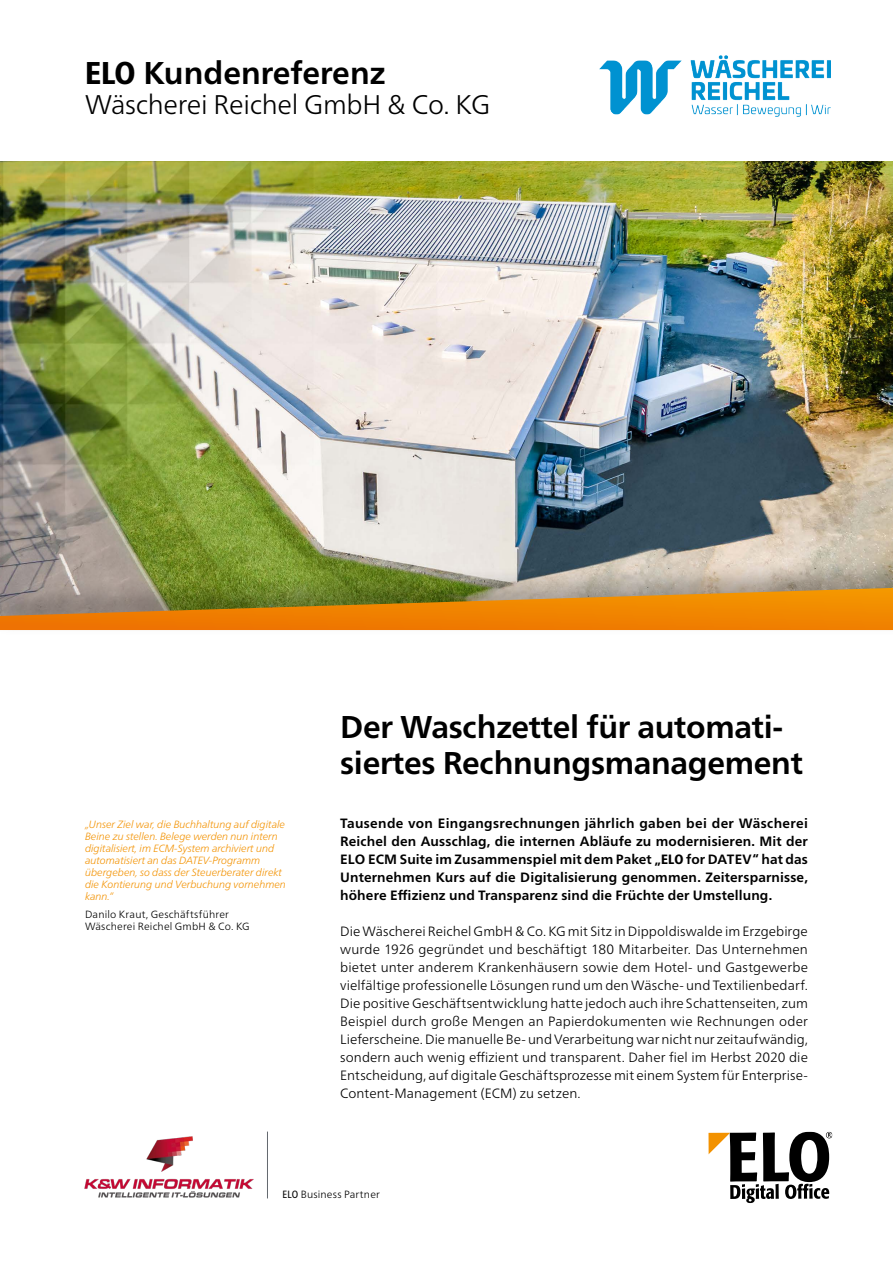
<style>
.page{position:relative;width:893px;height:1263px;background:#fff}
.page>*{position:absolute;margin:0;border:0;box-sizing:border-box;transform-origin:0 0}
.t1{font:700 31.5px/36px "Frutiger Neue LTW1 G";letter-spacing:-.01em;color:#000}
.t2{font:300 27px "Frutiger Neue LTW1 G";letter-spacing:-.01em;color:#000}
.t3{font:300 13.5px/18px "Frutiger Neue LTW1 G";letter-spacing:.005em;color:#000;text-align:justify}
.t4{font:700 13.5px/18px "Frutiger Neue LTW1 G";letter-spacing:.01em;color:#000;text-align:justify}
.t5{font:italic 300 10.5px/12px "Frutiger Neue LTW1 G";letter-spacing:-.01em;color:#f39200}
.t6{font:300 10.5px/12px "Frutiger Neue LTW1 G";letter-spacing:.015em;color:#000}
.s1{font-weight:800;font-stretch:condensed}
.s2{font-weight:400;font-stretch:condensed}
</style>
<div class="page">
<img style="left:600px;top:56px;width:231px;height:61px">
<img style="left:0;top:162px;width:893px;height:392px">
<img style="left:84px;top:1136px;width:170px;height:62px">
<hr style="left:267px;top:1131px;width:1px;height:67px;background:#64696f">
<svg style="left:708px;top:1131px;width:124px;height:72px"></svg>
<div style="left:0;top:554px;width:893px;height:83px;background:#000;opacity:.3"></div>
<svg style="left:0;top:588px;width:893px;height:42px;background:#ca821e"></svg>
<h1 class="t1" style="left:85px;top:55px;width:302px"><span class="s1">ELO</span> Kundenreferenz</h1>
<h2 class="t2" style="left:85px;top:88px;width:407px">Wäscherei Reichel GmbH &amp; Co. KG</h2>
<p class="t5" style="left:85px;top:818px;width:202px">„Unser Ziel war, die Buchhaltung auf digitale Beine zu stellen. Belege werden nun intern digitalisiert, im ECM-System archiviert und automatisiert an das DATEV-Programm übergeben, so dass der Steuerberater direkt die Kontierung und Verbuchung vornehmen kann.“</p>
<p class="t6" style="left:85px;top:908px;width:166px">Danilo Kraut, Geschäftsführer<br>Wäscherei Reichel GmbH &amp; Co. KG</p>
<h1 class="t1" style="left:340px;top:709px;width:464px">Der Waschzettel für automati&shy;siertes Rechnungsmanagement</h1>
<p class="t4" style="left:340px;top:814px;width:469px">Tausende von Eingangsrechnungen jährlich gaben bei der Wäscherei Reichel den Ausschlag, die internen Abläufe zu modernisieren. Mit der ELO ECM Suite im Zusammenspiel mit dem Paket „<span class="s1">ELO</span> for DATEV“ hat das Unternehmen Kurs auf die Digitalisierung genommen. Zeitersparnisse, höhere Effizienz und Transparenz sind die Früchte der Umstellung.</p>
<p class="t3" style="left:340px;top:922px;width:469px">Die Wäscherei Reichel GmbH &amp; Co. KG mit Sitz in Dippoldiswalde im Erzgebirge wurde 1926 gegründet und beschäftigt 180 Mitarbeiter. Das Unternehmen bietet unter anderem Krankenhäusern sowie dem Hotel- und Gastgewerbe vielfältige professionelle Lösungen rund um den Wäsche- und Textilienbedarf.<br>Die positive Geschäftsentwicklung hatte jedoch auch ihre Schattenseiten, zum Beispiel durch große Mengen an Papierdokumenten wie Rechnungen oder Lieferscheine. Die manuelle Be- und Verarbeitung war nicht nur zeitaufwändig, sondern auch wenig effizient und transparent. Daher fiel im Herbst 2020 die Entscheidung, auf digitale Geschäftsprozesse mit einem System für Enterprise-Content-Management (ECM) zu setzen.</p>
<p class="t6" style="left:283px;top:1189px;width:99px"><span class="s2">ELO</span> Business Partner</p>
</div>
